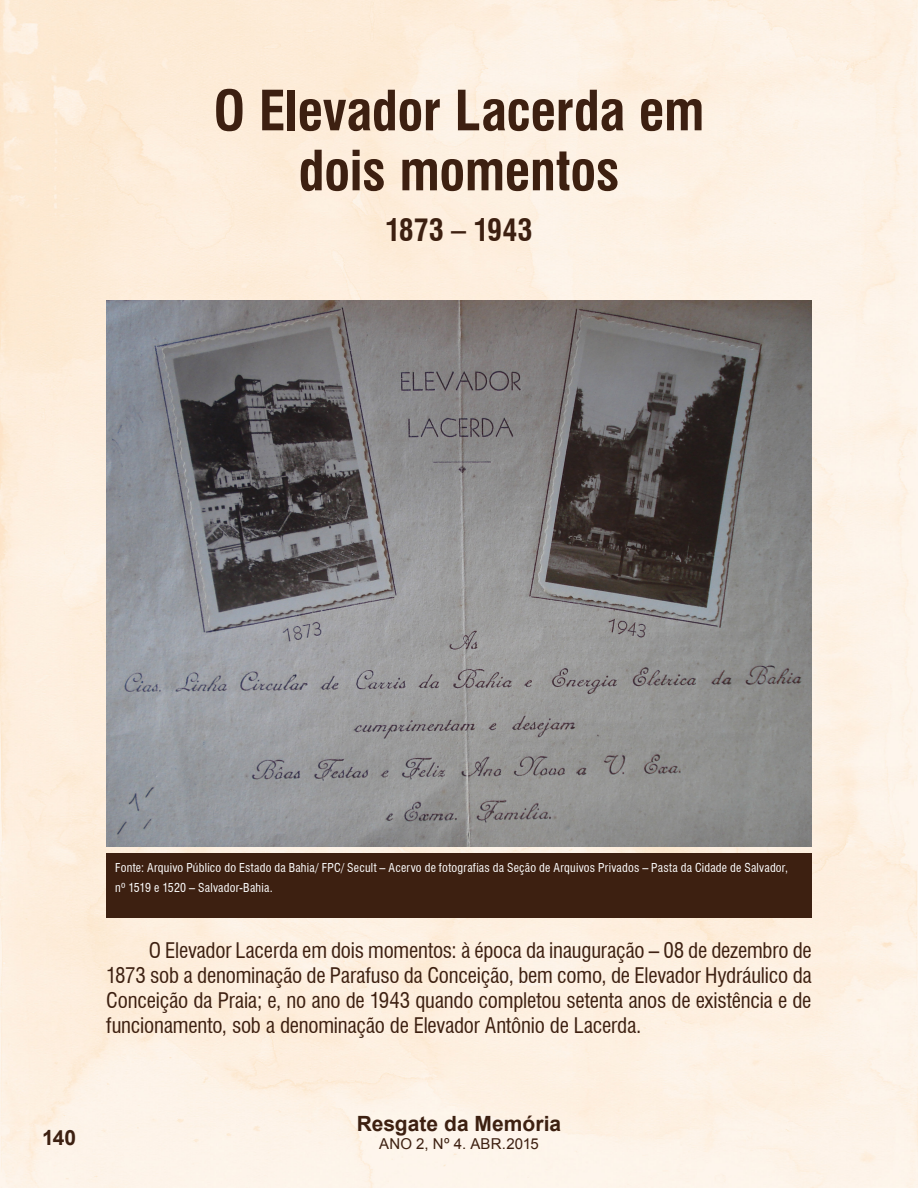
<style>
.page{position:relative;width:918px;height:1188px;background:#fff}
.page>*{position:absolute;margin:0;border:0;box-sizing:border-box;transform-origin:0 0}
.Título{font:700 condensed 54px/60px "Swiss 721 BT";letter-spacing:-.01em;color:#3d2011;text-align:center}
.Título-2{font:700 condensed 30px "Swiss 721 BT";color:#3d2011}
.Texto_Corrido{font:condensed 21px/25.2px "Swiss 721 BT";letter-spacing:-.01em;color:#3d2011;text-align:justify}
.t1{font:700 21px "Arial";color:#3d2011}
.t2{font:15px "Arial";letter-spacing:.01em;color:#3d2011}
.t3{font:condensed 12px/19.5px "Swiss 721 BT";letter-spacing:.02em;color:#fff}
</style>
<div class="page">
<img style="left:0;top:0;width:918px;height:1188px">
<img style="left:106px;top:301px;width:706px;height:546px">
<div style="left:106px;top:853px;width:706px;height:65px;background:#3d2011"></div>
<p class="Título" style="left:214px;top:81px;width:492px">O Elevador Lacerda em dois momentos</p>
<p class="Título-2" style="left:385px;top:212px;width:149px">1873 – 1943</p>
<p class="t3" style="left:115px;top:858px;width:674px">Fonte: Arquivo Público do Estado da Bahia/ FPC/ Secult – Acervo de fotografias da Seção de Arquivos Privados – Pasta da Cidade de Salvador, nº 1519 e 1520 – Salvador-Bahia.</p>
<p class="Texto_Corrido" style="left:106px;top:937px;width:707px;text-indent:43px">O Elevador Lacerda em dois momentos: à época da inauguração – 08 de dezembro de 1873 sob a denominação de Parafuso da Conceição, bem como, de Elevador Hydráulico da Conceição da Praia; e, no ano de 1943 quando completou setenta anos de existência e de funcionamento, sob a denominação de Elevador Antônio de Lacerda.</p>
<p class="t1" style="left:42px;top:1124px;width:36px">140</p>
<p class="t1" style="left:357px;top:1110px;width:206px">Resgate da Memória</p>
<p class="t2" style="left:379px;top:1134px;width:161px">ANO 2, Nº 4. ABR.2015</p>
</div>
